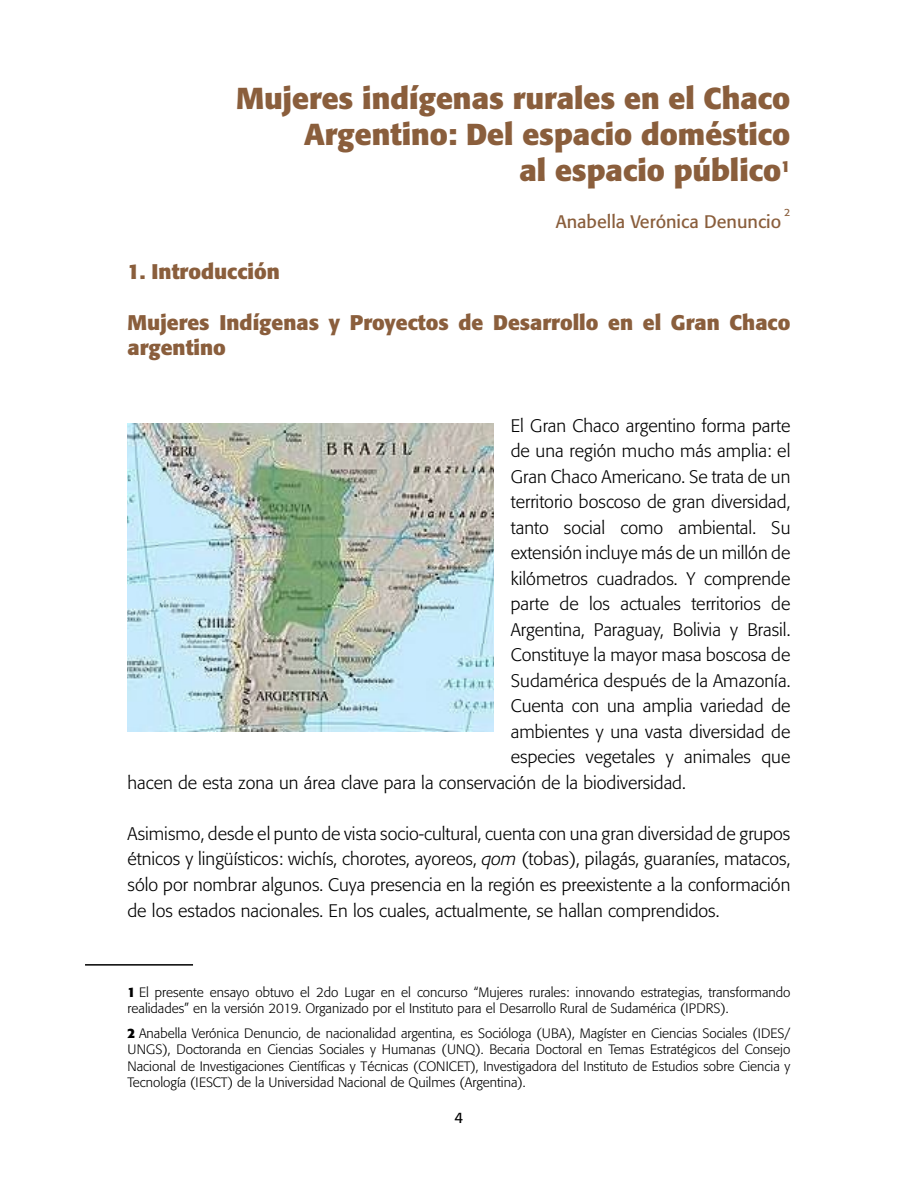
<style>
.page{position:relative;width:918px;height:1188px;background:#fff}
.page>*{position:absolute;margin:0;border:0;box-sizing:border-box;transform-origin:0 0}
.t1{font:700 30px/36px "Formata";color:#8a5e3c;text-align:right}
.t2{font:700 21px/25.5px "Formata";color:#8a5e3c}
.t3{font:300 18px/25.5px "Formata";color:#000;text-align:justify}
.t4{font:18px "Formata";color:#8a5e3c}
.t5{font:15px "Formata";color:#000}
.t6{font:300 13.5px/16.2px "Formata";color:#000}
.t7{font:10.5px "Formata";color:#8a5e3c}
.s1{font-style:italic}
.s2{font-weight:700}
</style>
<div class="page">
<img style="left:128px;top:424px;width:366px;height:307px">
<hr style="left:85px;top:964px;width:108px;height:2px;background:#000">
<h1 class="t1" style="left:236px;top:80px;width:556px">Mujeres indígenas rurales en el Chaco<br>Argentino: Del espacio doméstico<br>al espacio público<sup>1</sup></h1>
<p class="t4" style="left:556px;top:211px;width:227px">Anabella Verónica Denuncio</p>
<p class="t7" style="left:784px;top:206px;width:8px">2</p>
<p class="t2" style="left:128px;top:259px;width:154px">1. Introducción</p>
<p class="t2" style="left:128px;top:310px;width:664px">Mujeres Indígenas y Proyectos de Desarrollo en el Gran Chaco argentino</p>
<p class="t3" style="left:511px;top:413px;width:281px">El Gran Chaco argentino forma parte</p>
<p class="t3" style="left:511px;top:439px;width:281px">de una región mucho más amplia: el</p>
<p class="t3" style="left:511px;top:464px;width:281px">Gran Chaco Americano. Se trata de un</p>
<p class="t3" style="left:511px;top:490px;width:281px">territorio boscoso de gran diversidad,</p>
<p class="t3" style="left:511px;top:515px;width:281px">tanto social como ambiental. Su</p>
<p class="t3" style="left:511px;top:541px;width:281px">extensión incluye más de un millón de</p>
<p class="t3" style="left:511px;top:566px;width:281px">kilómetros cuadrados. Y comprende</p>
<p class="t3" style="left:511px;top:592px;width:281px">parte de los actuales territorios de</p>
<p class="t3" style="left:511px;top:617px;width:281px">Argentina, Paraguay, Bolivia y Brasil.</p>
<p class="t3" style="left:511px;top:643px;width:281px">Constituye la mayor masa boscosa de</p>
<p class="t3" style="left:511px;top:668px;width:281px">Sudamérica después de la Amazonía.</p>
<p class="t3" style="left:511px;top:694px;width:281px">Cuenta con una amplia variedad de</p>
<p class="t3" style="left:511px;top:719px;width:281px">ambientes y una vasta diversidad de</p>
<p class="t3" style="left:511px;top:745px;width:281px">especies vegetales y animales que</p>
<p class="t3" style="left:128px;top:770px;width:560px">hacen de esta zona un área clave para la conservación de la biodiversidad.</p>
<p class="t3" style="left:128px;top:821px;width:664px">Asimismo, desde el punto de vista socio-cultural, cuenta con una gran diversidad de grupos étnicos y lingüísticos: wichís, chorotes, ayoreos, <span class="s1">qom</span> (tobas), pilagás, guaraníes, matacos, sólo por nombrar algunos. Cuya presencia en la región es preexistente a la conformación de los estados nacionales. En los cuales, actualmente, se hallan comprendidos.</p>
<p class="t6" style="left:128px;top:985px;width:664px"><span class="s2">1</span> El presente ensayo obtuvo el 2do Lugar en el concurso “Mujeres rurales: innovando estrategias, transformando realidades” en la versión 2019. Organizado por el Instituto para el Desarrollo Rural de Sudamérica (IPDRS).</p>
<p class="t6" style="left:128px;top:1025px;width:664px;text-align:justify"><span class="s2">2</span> Anabella Verónica Denuncio, de nacionalidad argentina, es Socióloga (UBA), Magíster en Ciencias Sociales (IDES/ UNGS), Doctoranda en Ciencias Sociales y Humanas (UNQ). Becaria Doctoral en Temas Estratégicos del Consejo Nacional de Investigaciones Científicas y Técnicas (CONICET), Investigadora del Instituto de Estudios sobre Ciencia y Tecnología (IESCT) de la Universidad Nacional de Quilmes (Argentina).</p>
<p class="t5" style="left:455px;top:1108px;width:10px">4</p>
</div>
